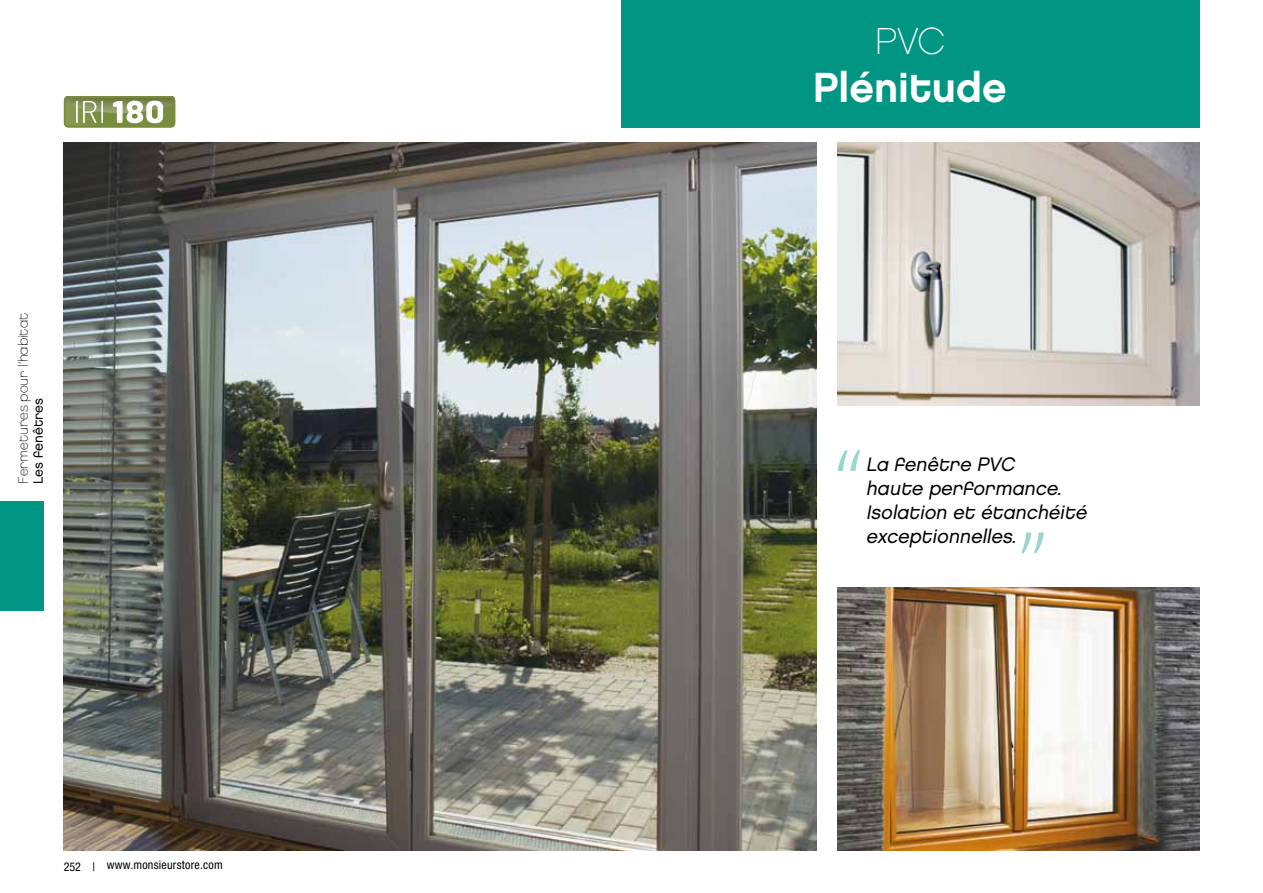
<style>
.page{position:relative;width:1263px;height:893px;background:#fff}
.page>*{position:absolute;margin:0;border:0;box-sizing:border-box;transform-origin:0 0}
.t1{font:42px "Chalet New York Nineteen Eighty";color:#fff}
.t2{font:37.5px "Chalet Paris Nineteen Eighty";color:#fff}
.t3{font:italic 19.5px/24px "Chalet London Nineteen Eighty";color:#000}
.t4{font:13.5px "Chalet Paris Nineteen Eighty";color:#000}
.t5{font:13.5px "Chalet London Nineteen Eighty";color:#000}
.t6{font:condensed 12px "Helvetica Neue";letter-spacing:.02em;color:#000}
</style>
<div class="page">
<svg style="left:64px;top:96px;width:111px;height:32px"></svg>
<img style="left:64px;top:142px;width:752px;height:708px">
<img style="left:838px;top:142px;width:361px;height:263px">
<div style="left:621px;top:0;width:578px;height:128px;background:#009683"></div>
<img style="left:838px;top:588px;width:361px;height:262px">
<svg style="left:838px;top:450px;width:22px;height:21px"></svg>
<svg style="left:1021px;top:532px;width:23px;height:22px"></svg>
<div style="left:0;top:501px;width:44px;height:110px;background:#009683"></div>
<p class="t4" style="left:15px;top:484px;width:172px;rotate:-90deg">Fermetures pour l’habitat</p>
<p class="t5" style="left:30px;top:484px;width:87px;rotate:-90deg">Les fenêtres</p>
<p class="t6" style="left:64px;top:858px;width:161px">252 | www.monsieurstore.com</p>
<p class="t2" style="left:875px;top:19px;width:72px">PVC</p>
<p class="t1" style="left:813px;top:61px;width:195px">Plénitude</p>
<p class="t3" style="left:866px;top:452px;width:226px">La fenêtre PVC<br>haute performance.<br>Isolation et étanchéité exceptionnelles.</p>
</div>
